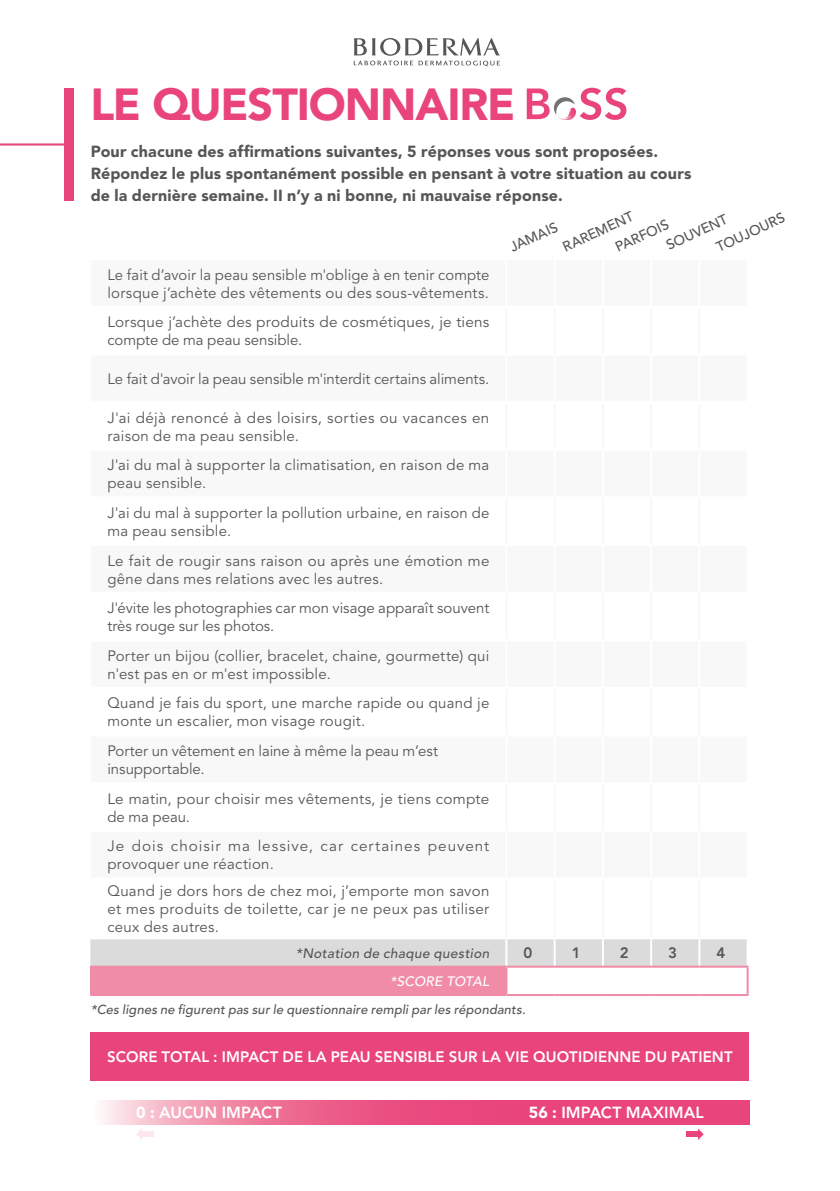
<style>
.page{position:relative;width:840px;height:1191px;background:#fff}
.page>*{position:absolute;margin:0;border:0;box-sizing:border-box;transform-origin:0 0}
.t1{font:900 44.6px "Avenir LT Pro";letter-spacing:-.025em;color:#e9447c}
.t2{font:900 16px/22px "Avenir LT Pro";letter-spacing:.01em;color:#565655}
.t3{font:800 16px "Avenir LT Pro";letter-spacing:.005em;color:#fff}
.t4{font:15px/18px "Avenir LT Pro";letter-spacing:.015em;color:#565655}
.t5{font:15px/18px "Avenir LT Pro";letter-spacing:-.005em;color:#565655}
.t6{font:15px/18px "Avenir LT Pro";letter-spacing:.06em;color:#565655}
.t7{font:800 15px "Avenir LT Pro";letter-spacing:.005em;color:#fff}
.t8{font:800 15px "Avenir LT Pro";color:#565655}
.t9{font:500 14px/22.4px "Avenir LT Pro";color:#565655}
.t10{font:italic 500 13.6px "Avenir LT Pro";letter-spacing:.025em;color:#565655}
.t11{font:italic 500 13.6px "Avenir LT Pro";letter-spacing:.005em;color:#fff}
.t12{font:italic 500 13px "Avenir LT Pro";letter-spacing:.01em;color:#565655}
.s1{font-weight:900}
</style>
<div class="page">
<svg style="left:353px;top:38px;width:146px;height:28px"></svg>
<svg style="left:526px;top:88px;width:100px;height:32px"></svg>
<div style="left:91px;top:1032px;width:657px;height:48px;background:#e9447c"></div>
<svg style="left:102px;top:1100px;width:646px;height:24px;background:#ec6490"></svg>
<div style="left:90px;top:939px;width:656px;height:26px;background:#dbdbdc"></div>
<div style="left:90px;top:966px;width:416px;height:29px;background:#f08ca7"></div>
<hr style="left:505px;top:784px;width:2px;height:46px;background:#f8f8f8">
<hr style="left:553px;top:784px;width:2px;height:46px;background:#f8f8f8">
<hr style="left:601px;top:784px;width:2px;height:46px;background:#f8f8f8">
<hr style="left:649px;top:784px;width:2px;height:46px;background:#f8f8f8">
<hr style="left:698px;top:784px;width:2px;height:46px;background:#f8f8f8">
<hr style="left:505px;top:879px;width:2px;height:58px;background:#f8f8f8">
<hr style="left:553px;top:879px;width:2px;height:58px;background:#f8f8f8">
<hr style="left:601px;top:879px;width:2px;height:58px;background:#f8f8f8">
<hr style="left:649px;top:879px;width:2px;height:58px;background:#f8f8f8">
<hr style="left:698px;top:879px;width:2px;height:58px;background:#f8f8f8">
<hr style="left:505px;top:939px;width:2px;height:26px;background:#fff">
<hr style="left:553px;top:939px;width:2px;height:26px;background:#fff">
<hr style="left:601px;top:939px;width:2px;height:26px;background:#fff">
<hr style="left:649px;top:939px;width:2px;height:26px;background:#fff">
<hr style="left:698px;top:939px;width:2px;height:26px;background:#fff">
<hr style="left:505px;top:308px;width:2px;height:45px;background:#f8f8f8">
<hr style="left:553px;top:308px;width:2px;height:45px;background:#f8f8f8">
<hr style="left:601px;top:308px;width:2px;height:45px;background:#f8f8f8">
<hr style="left:649px;top:308px;width:2px;height:45px;background:#f8f8f8">
<hr style="left:698px;top:308px;width:2px;height:45px;background:#f8f8f8">
<hr style="left:505px;top:403px;width:2px;height:46px;background:#f8f8f8">
<hr style="left:553px;top:403px;width:2px;height:46px;background:#f8f8f8">
<hr style="left:601px;top:403px;width:2px;height:46px;background:#f8f8f8">
<hr style="left:649px;top:403px;width:2px;height:46px;background:#f8f8f8">
<hr style="left:698px;top:403px;width:2px;height:46px;background:#f8f8f8">
<hr style="left:505px;top:498px;width:2px;height:46px;background:#f8f8f8">
<hr style="left:553px;top:498px;width:2px;height:46px;background:#f8f8f8">
<hr style="left:601px;top:498px;width:2px;height:46px;background:#f8f8f8">
<hr style="left:649px;top:498px;width:2px;height:46px;background:#f8f8f8">
<hr style="left:698px;top:498px;width:2px;height:46px;background:#f8f8f8">
<hr style="left:505px;top:593px;width:2px;height:46px;background:#f8f8f8">
<hr style="left:553px;top:593px;width:2px;height:46px;background:#f8f8f8">
<hr style="left:601px;top:593px;width:2px;height:46px;background:#f8f8f8">
<hr style="left:649px;top:593px;width:2px;height:46px;background:#f8f8f8">
<hr style="left:698px;top:593px;width:2px;height:46px;background:#f8f8f8">
<hr style="left:505px;top:689px;width:2px;height:45px;background:#f8f8f8">
<hr style="left:553px;top:689px;width:2px;height:45px;background:#f8f8f8">
<hr style="left:601px;top:689px;width:2px;height:45px;background:#f8f8f8">
<hr style="left:649px;top:689px;width:2px;height:45px;background:#f8f8f8">
<hr style="left:698px;top:689px;width:2px;height:45px;background:#f8f8f8">
<hr style="left:90px;top:965px;width:416px;height:2px;background:#f08ca7">
<hr style="left:90px;top:994px;width:416px;height:2px;background:#f08ca7">
<hr style="left:505px;top:967px;width:2px;height:27px;background:#f08ca7">
<hr style="left:506px;top:965px;width:48px;height:2px;background:#f08ca7">
<hr style="left:554px;top:965px;width:48px;height:2px;background:#f08ca7">
<hr style="left:602px;top:965px;width:48px;height:2px;background:#f08ca7">
<hr style="left:650px;top:965px;width:49px;height:2px;background:#f08ca7">
<hr style="left:699px;top:965px;width:49px;height:2px;background:#f08ca7">
<hr style="left:746px;top:967px;width:2px;height:27px;background:#f08ca7">
<hr style="left:506px;top:994px;width:48px;height:2px;background:#f08ca7">
<hr style="left:554px;top:994px;width:48px;height:2px;background:#f08ca7">
<hr style="left:602px;top:994px;width:48px;height:2px;background:#f08ca7">
<hr style="left:650px;top:994px;width:49px;height:2px;background:#f08ca7">
<hr style="left:699px;top:994px;width:49px;height:2px;background:#f08ca7">
<div style="left:685px;top:1131px;width:13px;height:6px;background:#e9447c"></div>
<svg style="left:697px;top:1128px;width:6px;height:12px"></svg>
<div style="left:141px;top:1131px;width:13px;height:6px;background:#fce7ec"></div>
<svg style="left:136px;top:1129px;width:6px;height:11px"></svg>
<hr style="left:0;top:143px;width:69px;height:3px;background:#e9447c">
<div style="left:64px;top:88px;width:10px;height:112px;background:#e9447c"></div>
<h1 class="t1" style="left:90px;top:77px;width:426px">LE QUESTIONNAIRE</h1>
<p class="t2" style="left:91px;top:140px;width:602px">Pour chacune des affirmations suivantes, 5 réponses vous sont proposées.<br>Répondez le plus spontanément possible en pensant à votre situation au cours de la dernière semaine. II n’y a ni bonne, ni mauvaise réponse.</p>
<p class="t9" style="left:506px;top:238px;width:52px;rotate:-25deg">JAMAIS</p>
<p class="t9" style="left:558px;top:238px;width:78px;rotate:-25deg">RAREMENT</p>
<p class="t9" style="left:702px;top:217px;width:75px;text-indent:-45px;rotate:-25deg">SOUVENT<br>TOUJOURS</p>
<p class="t9" style="left:611px;top:238px;width:59px;rotate:-25deg">PARFOIS</p>
<p class="t4" style="left:107px;top:266px;width:383px">Le fait d’avoir la peau sensible m'oblige à en tenir compte lorsque j’achète des vêtements ou des sous-vêtements.</p>
<p class="t4" style="left:107px;top:313px;width:383px">Lorsque j’achète des produits de cosmétiques, je tiens compte de ma peau sensible.</p>
<p class="t5" style="left:107px;top:370px;width:383px">Le fait d'avoir la peau sensible m'interdit certains aliments.</p>
<p class="t4" style="left:107px;top:409px;width:383px">J'ai déjà renoncé à des loisirs, sorties ou vacances en raison de ma peau sensible.</p>
<p class="t4" style="left:107px;top:456px;width:383px">J'ai du mal à supporter la climatisation, en raison de ma peau sensible.</p>
<p class="t4" style="left:107px;top:504px;width:383px">J'ai du mal à supporter la pollution urbaine, en raison de ma peau sensible.</p>
<p class="t4" style="left:107px;top:551px;width:383px">Le fait de rougir sans raison ou après une émotion me gêne dans mes relations avec les autres.</p>
<p class="t4" style="left:107px;top:599px;width:383px">J'évite les photographies car mon visage apparaît souvent très rouge sur les photos.</p>
<p class="t4" style="left:107px;top:647px;width:383px">Porter un bijou (collier, bracelet, chaine, gourmette) qui n'est pas en or m'est impossible.</p>
<p class="t4" style="left:107px;top:694px;width:383px">Quand je fais du sport, une marche rapide ou quand je monte un escalier, mon visage rougit.</p>
<p class="t5" style="left:107px;top:742px;width:332px">Porter un vêtement en laine à même la peau m’est insupportable.</p>
<p class="t4" style="left:107px;top:790px;width:383px">Le matin, pour choisir mes vêtements, je tiens compte de ma peau.</p>
<p class="t6" style="left:107px;top:837px;width:383px">Je dois choisir ma lessive, car certaines peuvent provoquer une réaction.</p>
<p class="t4" style="left:107px;top:882px;width:383px;text-align:justify">Quand je dors hors de chez moi, j’emporte mon savon et mes produits de toilette, car je ne peux pas utiliser ceux des autres.</p>
<p class="t10" style="left:296px;top:944px;width:195px">*Notation de chaque question</p>
<p class="t8" style="left:523px;top:944px;width:10px">0</p>
<p class="t8" style="left:571px;top:944px;width:10px">1</p>
<p class="t8" style="left:619px;top:944px;width:10px">2</p>
<p class="t8" style="left:667px;top:944px;width:10px">3</p>
<p class="t8" style="left:716px;top:944px;width:10px">4</p>
<p class="t11" style="left:390px;top:973px;width:101px">*SCORE TOTAL</p>
<p class="t12" style="left:91px;top:1001px;width:436px">*Ces lignes ne figurent pas sur le questionnaire rempli par les répondants.</p>
<p class="t7" style="left:107px;top:1047px;width:626px">SCORE TOTAL : IMPACT DE LA PEAU SENSIBLE SUR LA VIE QUOTIDIENNE DU PATIENT</p>
<p class="t3" style="left:136px;top:1102px;width:147px"><span class="s1">0 :</span> AUCUN IMPACT</p>
<p class="t3" style="left:528px;top:1102px;width:176px"><span class="s1">56 :</span> IMPACT MAXIMAL</p>
</div>
